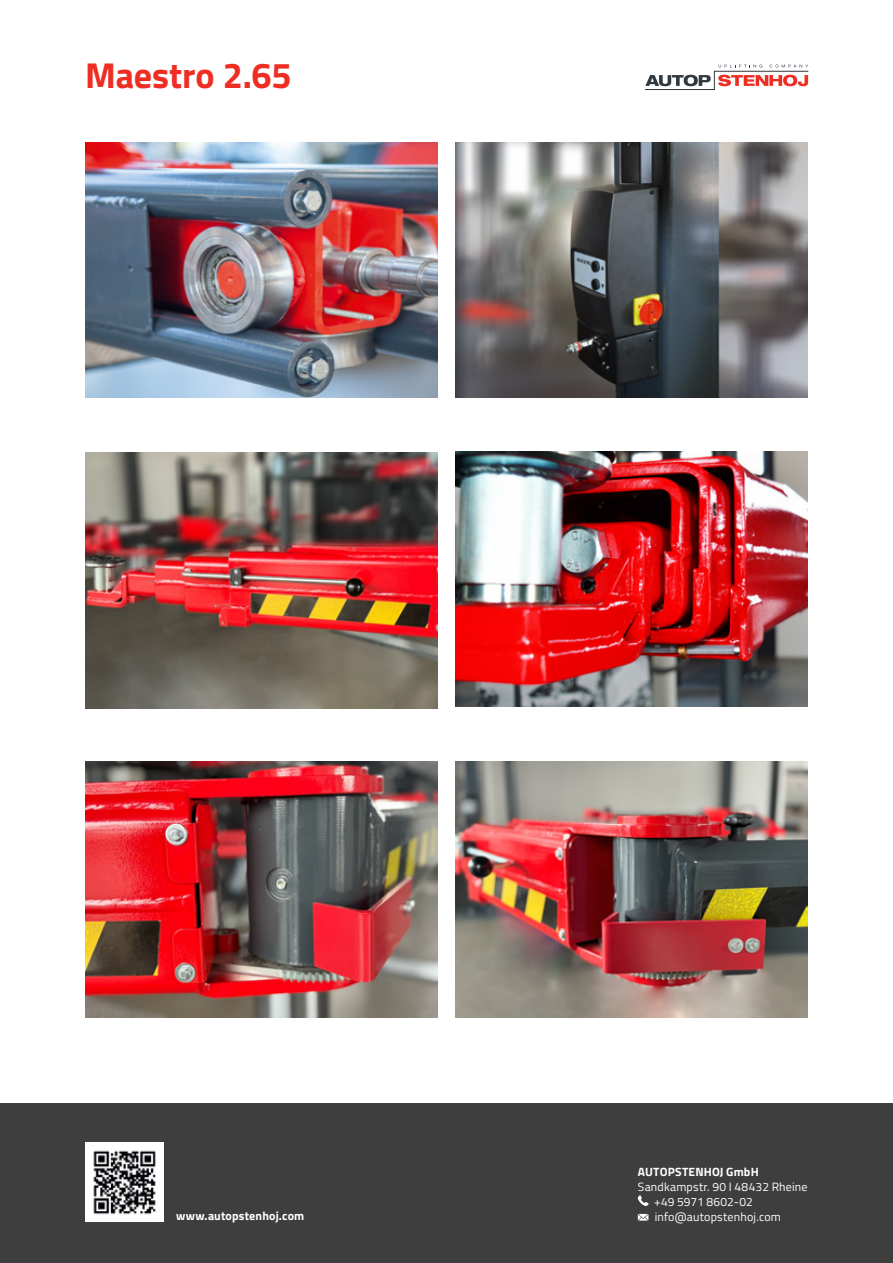
<style>
.page{position:relative;width:893px;height:1263px;background:#fff}
.page>*{position:absolute;margin:0;border:0;box-sizing:border-box;transform-origin:0 0}
.Headline_Weiß{font:700 36px "Titillium Web";letter-spacing:-.005em;color:#ee2e22}
.Fließtext{font:12px "Titillium Web";letter-spacing:.015em;color:#fff}
.Fließtext-2{font:700 12px "Titillium Web";letter-spacing:.015em;color:#fff}
</style>
<div class="page">
<img style="left:85px;top:453px;width:353px;height:255px">
<img style="left:85px;top:142px;width:353px;height:256px">
<img style="left:455px;top:142px;width:353px;height:256px">
<div style="left:0;top:1103px;width:893px;height:160px;background:#3e3e3f"></div>
<svg style="left:638px;top:1195px;width:11px;height:11px"></svg>
<svg style="left:638px;top:1214px;width:10px;height:6px"></svg>
<img style="left:85px;top:762px;width:353px;height:255px">
<img style="left:455px;top:762px;width:353px;height:255px">
<img style="left:455px;top:452px;width:353px;height:255px">
<img style="left:85px;top:1143px;width:79px;height:78px">
<svg style="left:645px;top:65px;width:164px;height:25px"></svg>
<p class="Headline_Weiß" style="left:85px;top:48px;width:208px">Maestro 2.65</p>
<p class="Fließtext-2" style="left:176px;top:1206px;width:130px">www.autopstenhoj.com</p>
<p class="Fließtext-2" style="left:638px;top:1162px;width:122px">AUTOPSTENHOJ GmbH</p>
<p class="Fließtext" style="left:638px;top:1177px;width:171px">Sandkampstr. 90 I 48432 Rheine</p>
<p class="Fließtext" style="left:654px;top:1192px;width:100px">+49 5971 8602-02</p>
<p class="Fließtext" style="left:655px;top:1207px;width:128px">info@autopstenhoj.com</p>
</div>
